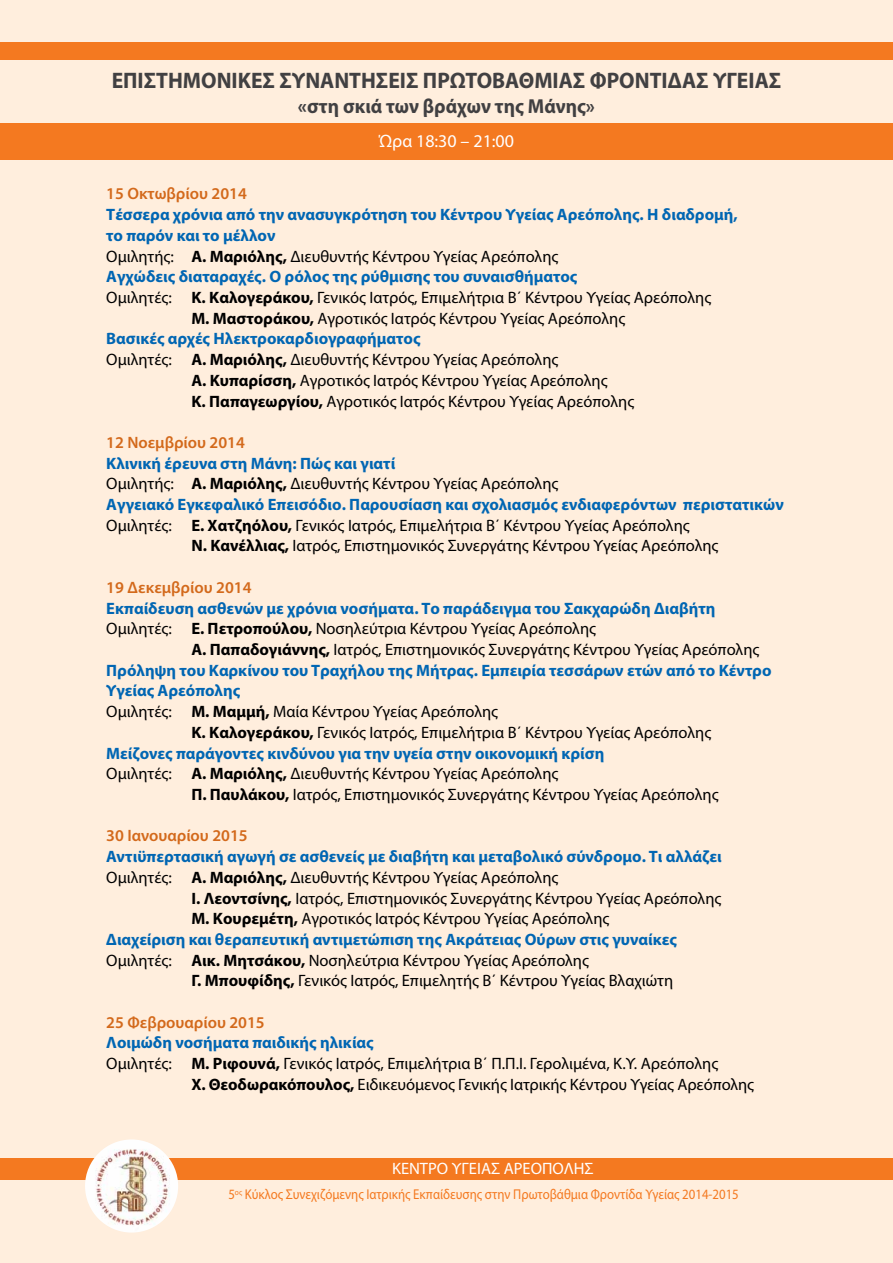
<style>
.page{position:relative;width:893px;height:1263px;background:#fed}
.page>*{position:absolute;margin:0;border:0;box-sizing:border-box;transform-origin:0 0}
.t1{font:700 22.5px "Myriad Pro";color:#414042;scale:.96 1}
.t2{font:700 20.25px "Myriad Pro";color:#414042;scale:.96 1}
.t3{font:18px "Myriad Pro";color:#fff}
.t4{font:16.5px "Myriad Pro";color:#000}
.t5{font:700 16.5px "Myriad Pro";color:#0066b3}
.t6{font:600 16.5px "Myriad Pro";color:#d3691b}
.t7{font:16.5px "Myriad Pro";color:#fff}
.t8{font:14.25px "Myriad Pro";color:#f47920;scale:.9 1}
.s1{font-weight:700}
</style>
<div class="page">
<div style="left:0;top:1158px;width:893px;height:21px;background:#f47920"></div>
<img style="left:85px;top:1139px;width:93px;height:93px;border-radius:47px">
<div style="left:0;top:123px;width:893px;height:36px;background:#f47920"></div>
<div style="left:0;top:43px;width:893px;height:17px;background:#f47920"></div>
<h1 class="t1" style="left:112px;top:66px;width:699px">ΕΠΙΣΤΗΜΟΝΙΚΕΣ ΣΥΝΑΝΤΗΣΕΙΣ ΠΡΩΤΟΒΑΘΜΙΑΣ ΦΡΟΝΤΙΔΑΣ ΥΓΕΙΑΣ</h1>
<p class="t2" style="left:298px;top:93px;width:311px">«στη σκιά των βράχων της Μάνης»</p>
<p class="t3" style="left:379px;top:130px;width:137px">Ώρα 18:30 – 21:00</p>
<p class="t6" style="left:106px;top:183px;width:142px">15 Οκτωβρίου 2014</p>
<p class="t5" style="left:106px;top:204px;width:633px">Τέσσερα χρόνια από την ανασυγκρότηση του Κέντρου Υγείας Αρεόπολης. Η διαδρομή,</p>
<p class="t5" style="left:106px;top:225px;width:171px">το παρόν και το μέλλον</p>
<p class="t4" style="left:106px;top:246px;width:454px">Ομιλητής: <span class="s1">Α. Μαριόλης,</span> Διευθυντής Κέντρου Υγείας Αρεόπολης</p>
<p class="t5" style="left:106px;top:266px;width:473px">Αγχώδεις διαταραχές. Ο ρόλος της ρύθμισης του συναισθήματος</p>
<p class="t4" style="left:106px;top:287px;width:606px">Ομιλητές: <span class="s1">Κ. Καλογεράκου,</span> Γενικός Ιατρός, Επιμελήτρια Β΄ Κέντρου Υγείας Αρεόπολης</p>
<p class="t4" style="left:191px;top:308px;width:435px"><span class="s1">Μ. Μαστοράκου,</span> Αγροτικός Ιατρός Κέντρου Υγείας Αρεόπολης</p>
<p class="t5" style="left:106px;top:328px;width:316px">Βασικές αρχές Ηλεκτροκαρδιογραφήματος</p>
<p class="t4" style="left:106px;top:349px;width:454px">Ομιλητές: <span class="s1">Α. Μαριόλης,</span> Διευθυντής Κέντρου Υγείας Αρεόπολης</p>
<p class="t4" style="left:191px;top:370px;width:418px"><span class="s1">Α. Κυπαρίσση,</span> Αγροτικός Ιατρός Κέντρου Υγείας Αρεόπολης</p>
<p class="t4" style="left:191px;top:391px;width:444px"><span class="s1">Κ. Παπαγεωργίου,</span> Αγροτικός Ιατρός Κέντρου Υγείας Αρεόπολης</p>
<p class="t6" style="left:106px;top:432px;width:140px">12 Νοεμβρίου 2014</p>
<p class="t5" style="left:106px;top:452px;width:291px">Κλινική έρευνα στη Μάνη: Πώς και γιατί</p>
<p class="t4" style="left:106px;top:474px;width:454px">Ομιλητής: <span class="s1">Α. Μαριόλης,</span> Διευθυντής Κέντρου Υγείας Αρεόπολης</p>
<p class="t5" style="left:106px;top:494px;width:679px">Αγγειακό Εγκεφαλικό Επεισόδιο. Παρουσίαση και σχολιασμός ενδιαφερόντων περιστατικών</p>
<p class="t4" style="left:106px;top:515px;width:585px">Ομιλητές: <span class="s1">Ε. Χατζηόλου,</span> Γενικός Ιατρός, Επιμελήτρια Β΄ Κέντρου Υγείας Αρεόπολης</p>
<p class="t4" style="left:191px;top:536px;width:529px"><span class="s1">Ν. Κανέλλιας,</span> Ιατρός, Επιστημονικός Συνεργάτης Κέντρου Υγείας Αρεόπολης</p>
<p class="t6" style="left:106px;top:577px;width:147px">19 Δεκεμβρίου 2014</p>
<p class="t5" style="left:106px;top:597px;width:611px">Εκπαίδευση ασθενών με χρόνια νοσήματα. Το παράδειγμα του Σακχαρώδη Διαβήτη</p>
<p class="t4" style="left:106px;top:619px;width:491px">Ομιλητές: <span class="s1">Ε. Πετροπούλου,</span> Νοσηλεύτρια Κέντρου Υγείας Αρεόπολης</p>
<p class="t4" style="left:191px;top:639px;width:569px"><span class="s1">Α. Παπαδογιάννης,</span> Ιατρός, Επιστημονικός Συνεργάτης Κέντρου Υγείας Αρεόπολης</p>
<p class="t5" style="left:106px;top:659px;width:667px">Πρόληψη του Καρκίνου του Τραχήλου της Μήτρας. Εμπειρία τεσσάρων ετών από το Κέντρο</p>
<p class="t5" style="left:106px;top:680px;width:136px">Υγείας Αρεόπολης</p>
<p class="t4" style="left:106px;top:701px;width:393px">Ομιλητές: <span class="s1">Μ. Μαμμή,</span> Μαία Κέντρου Υγείας Αρεόπολης</p>
<p class="t4" style="left:191px;top:722px;width:521px"><span class="s1">Κ. Καλογεράκου,</span> Γενικός Ιατρός, Επιμελήτρια Β΄ Κέντρου Υγείας Αρεόπολης</p>
<p class="t5" style="left:106px;top:742px;width:500px">Μείζονες παράγοντες κινδύνου για την υγεία στην οικονομική κρίση</p>
<p class="t4" style="left:106px;top:763px;width:454px">Ομιλητές: <span class="s1">Α. Μαριόλης,</span> Διευθυντής Κέντρου Υγείας Αρεόπολης</p>
<p class="t4" style="left:191px;top:784px;width:529px"><span class="s1">Π. Παυλάκου,</span> Ιατρός, Επιστημονικός Συνεργάτης Κέντρου Υγείας Αρεόπολης</p>
<p class="t6" style="left:106px;top:825px;width:143px">30 Ιανουαρίου 2015</p>
<p class="t5" style="left:106px;top:846px;width:617px">Αντιϋπερτασική αγωγή σε ασθενείς με διαβήτη και μεταβολικό σύνδρομο. Τι αλλάζει</p>
<p class="t4" style="left:106px;top:867px;width:454px">Ομιλητές: <span class="s1">Α. Μαριόλης,</span> Διευθυντής Κέντρου Υγείας Αρεόπολης</p>
<p class="t4" style="left:191px;top:888px;width:531px"><span class="s1">Ι. Λεοντσίνης,</span> Ιατρός, Επιστημονικός Συνεργάτης Κέντρου Υγείας Αρεόπολης</p>
<p class="t4" style="left:191px;top:908px;width:419px"><span class="s1">Μ. Κουρεμέτη,</span> Αγροτικός Ιατρός Κέντρου Υγείας Αρεόπολης</p>
<p class="t5" style="left:106px;top:928px;width:572px">Διαχείριση και θεραπευτική αντιμετώπιση της Ακράτειας Ούρων στις γυναίκες</p>
<p class="t4" style="left:106px;top:950px;width:484px">Ομιλητές: <span class="s1">Αικ. Μητσάκου,</span> Νοσηλεύτρια Κέντρου Υγείας Αρεόπολης</p>
<p class="t4" style="left:191px;top:971px;width:483px"><span class="s1">Γ. Μπουφίδης,</span> Γενικός Ιατρός, Επιμελητής Β΄ Κέντρου Υγείας Βλαχιώτη</p>
<p class="t6" style="left:106px;top:1012px;width:160px">25 Φεβρουαρίου 2015</p>
<p class="t5" style="left:106px;top:1032px;width:269px">Λοιμώδη νοσήματα παιδικής ηλικίας</p>
<p class="t4" style="left:106px;top:1053px;width:613px">Ομιλητές: <span class="s1">Μ. Ριφουνά,</span> Γενικός Ιατρός, Επιμελήτρια Β΄ Π.Π.Ι. Γερολιμένα, Κ.Υ. Αρεόπολης</p>
<p class="t4" style="left:191px;top:1074px;width:564px"><span class="s1">Χ. Θεοδωρακόπουλος,</span> Ειδικευόμενος Γενικής Ιατρικής Κέντρου Υγείας Αρεόπολης</p>
<p class="t7" style="left:392px;top:1158px;width:203px">ΚΕΝΤΡΟ ΥΓΕΙΑΣ ΑΡΕΟΠΟΛΗΣ</p>
<p class="t8" style="left:228px;top:1186px;width:569px">5<sup>ος</sup> Κύκλος Συνεχιζόμενης Ιατρικής Εκπαίδευσης στην Πρωτοβάθμια Φροντίδα Υγείας 2014-2015</p>
</div>
